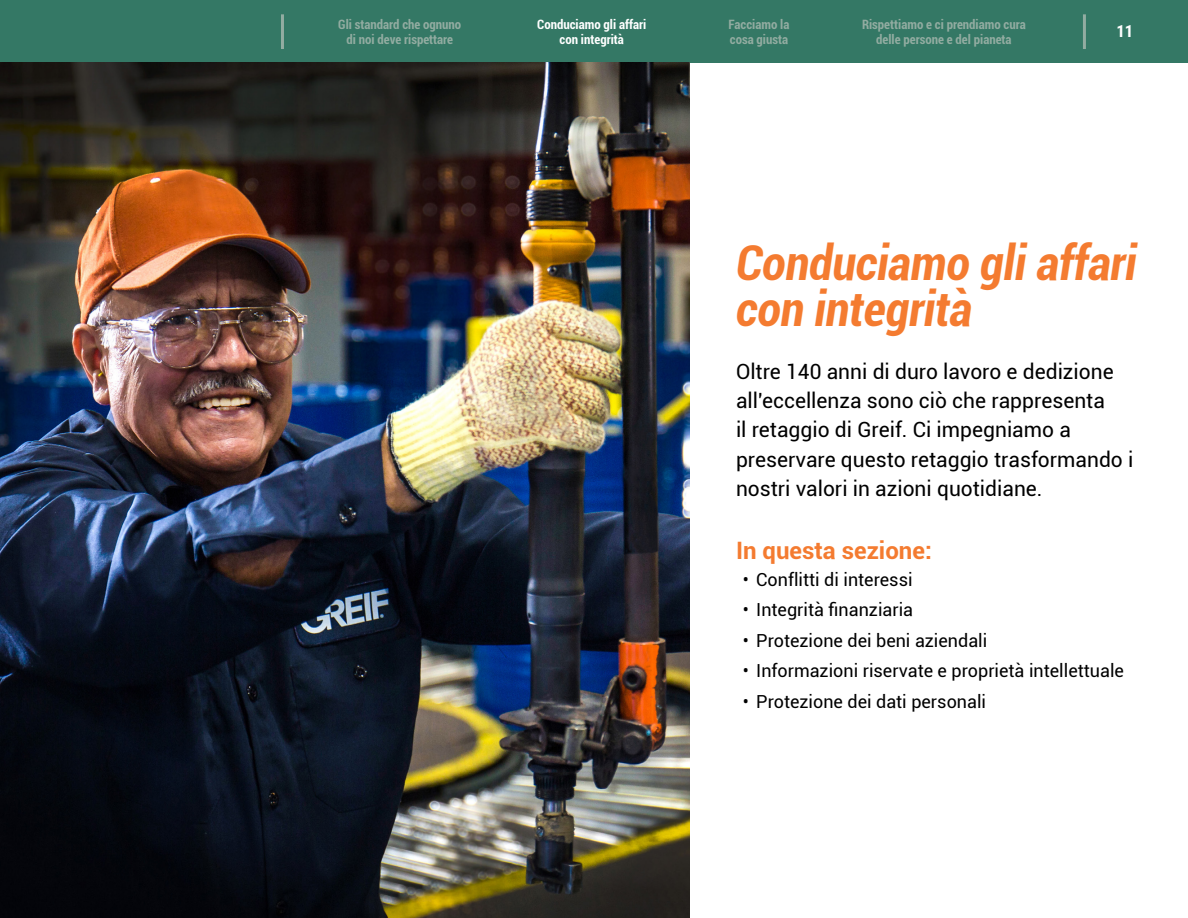
<style>
.page{position:relative;width:1188px;height:918px;background:#fff}
.page>*{position:absolute;margin:0;border:0;box-sizing:border-box;transform-origin:0 0}
.t1{font:italic 700 condensed 48px/45.8px "Roboto";letter-spacing:-.005em;color:#f47b30}
.t2{font:700 24px "Roboto";color:#f47b30}
.t3{font:21px/29.2px "Roboto";color:#000}
.t4{font:18px "Roboto";color:#000}
.t5{font:700 16.65px "Roboto Condensed";color:#fff}
.t6{font:700 condensed 12.9px/14.2px "Roboto";color:#92aca1;text-align:center}
.t7{font:700 condensed 12.9px/14.2px "Roboto";color:#fff;text-align:center}
</style>
<div class="page">
<div style="left:0;top:0;width:1188px;height:63px;background:#347865"></div>
<hr style="left:1083px;top:14px;width:3px;height:35px;background:#92aca1">
<hr style="left:281px;top:14px;width:3px;height:35px;background:#92aca1">
<img style="left:0;top:63px;width:689px;height:855px">
<p class="t6" style="left:338px;top:17px;width:125px">Gli standard che ognuno di noi deve rispettare</p>
<p class="t7" style="left:537px;top:17px;width:111px">Conduciamo gli affari con integrità</p>
<p class="t6" style="left:729px;top:17px;width:62px;text-align:left">Facciamo la cosa giusta</p>
<p class="t6" style="left:862px;top:17px;width:165px">Rispettiamo e ci prendiamo cura delle persone e del pianeta</p>
<p class="t5" style="left:1116px;top:19px;width:18px">11</p>
<h1 class="t1" style="left:736px;top:238px;width:402px">Conduciamo gli affari con integrità</h1>
<p class="t3" style="left:736px;top:356px;width:399px">Oltre 140 anni di duro lavoro e dedizione all'eccellenza sono ciò che rappresenta<br>il retaggio di Greif. Ci impegniamo a preservare questo retaggio trasformando i nostri valori in azioni quotidiane.</p>
<p class="t2" style="left:736px;top:533px;width:197px">In questa sezione:</p>
<p class="t4" style="left:743px;top:567px;width:171px">• Conflitti di interessi</p>
<p class="t4" style="left:743px;top:597px;width:172px">• Integrità finanziaria</p>
<p class="t4" style="left:743px;top:628px;width:246px">• Protezione dei beni aziendali</p>
<p class="t4" style="left:743px;top:658px;width:383px">• Informazioni riservate e proprietà intellettuale</p>
<p class="t4" style="left:743px;top:689px;width:245px">• Protezione dei dati personali</p>
</div>
